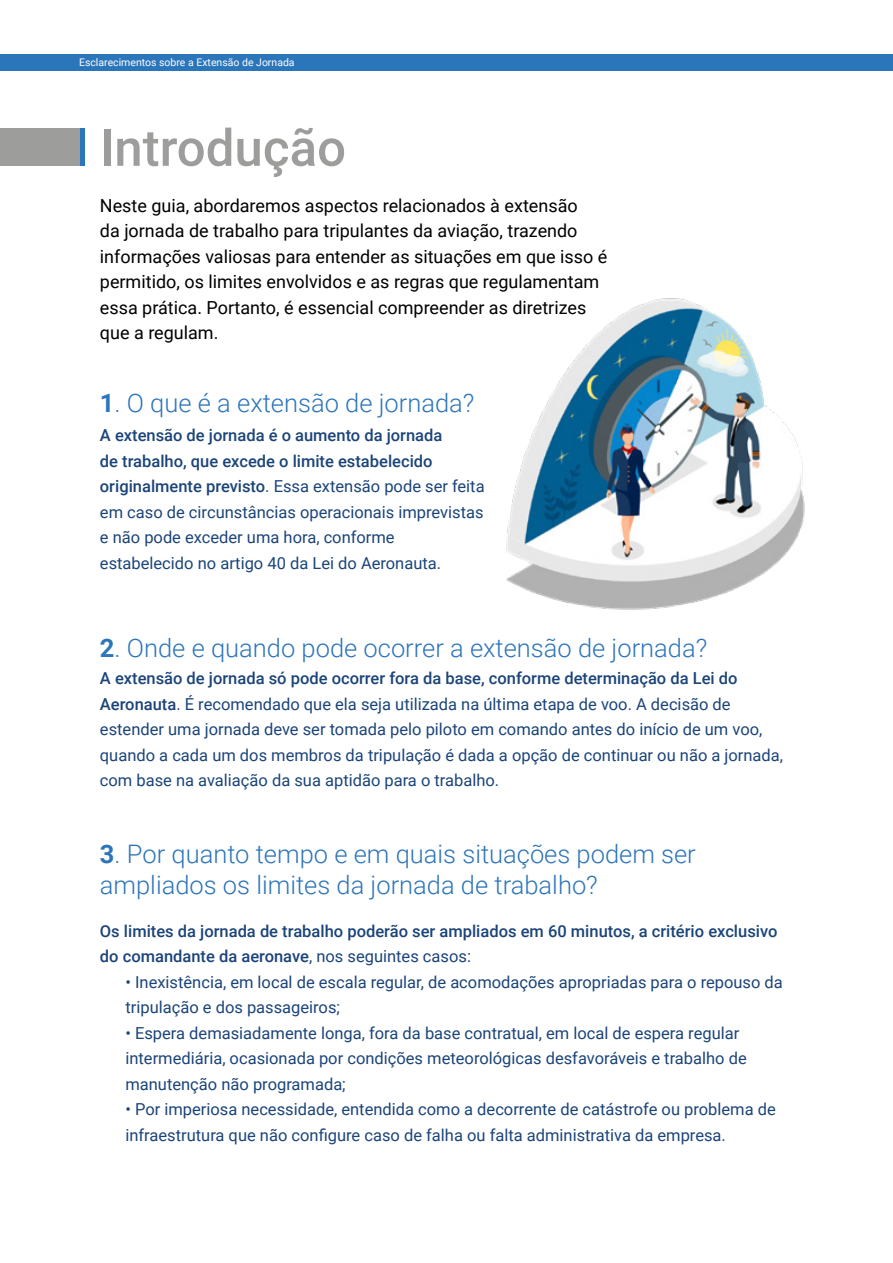
<style>
.page{position:relative;width:893px;height:1263px;background:#fff}
.page>*{position:absolute;margin:0;border:0;box-sizing:border-box;transform-origin:0 0}
.t1{font:500 51px "Roboto";color:#9d9d9c}
.t2{font:300 25.5px/30.6px "Roboto";color:#2c75bb}
.t3{font:18px/25.5px "Roboto";color:#000}
.t4{font:16.5px/25.5px "Roboto";color:#1b4479}
.t5{font:500 16.5px/25.5px "Roboto";color:#1b4479}
.t6{font:10.5px "Roboto";color:#fff}
.s1{font-weight:700}
.s2{font-weight:500}
.s3{font-weight:400}
</style>
<div class="page">
<div style="left:0;top:54px;width:893px;height:17px;background:#2b75bb"></div>
<div style="left:0;top:128px;width:80px;height:38px;background:#9d9d9c"></div>
<div style="left:80px;top:128px;width:5px;height:38px;background:#2c75bb"></div>
<img style="left:506px;top:298px;width:299px;height:312px">
<p class="t6" style="left:79px;top:55px;width:217px">Esclarecimentos sobre a Extensão de Jornada</p>
<h1 class="t1" style="left:100px;top:112px;width:248px">Introdução</h1>
<p class="t3" style="left:100px;top:192px;width:509px">Neste guia, abordaremos aspectos relacionados à extensão<br>da jornada de trabalho para tripulantes da aviação, trazendo informações valiosas para entender as situações em que isso é permitido, os limites envolvidos e as regras que regulamentam essa prática. Portanto, é essencial compreender as diretrizes que a regulam.</p>
<h2 class="t2" style="left:100px;top:387px;width:376px"><span class="s1">1</span>. O que é a extensão de jornada?</h2>
<p class="t4" style="left:100px;top:422px;width:386px"><span class="s2">A extensão de jornada é o aumento da jornada<br>de trabalho, que excede o limite estabelecido originalmente previsto</span>. Essa extensão pode ser feita em caso de circunstâncias operacionais imprevistas e não pode exceder uma hora, conforme estabelecido no artigo 40 da Lei do Aeronauta.</p>
<h2 class="t2" style="left:100px;top:632px;width:609px"><span class="s1">2</span>. Onde e quando pode ocorrer a extensão de jornada?</h2>
<p class="t4" style="left:100px;top:665px;width:685px"><span class="s2">A extensão de jornada só pode ocorrer fora da base, conforme determinação da Lei do Aeronauta</span>. É recomendado que ela seja utilizada na última etapa de voo. A decisão de estender uma jornada deve ser tomada pelo piloto em comando antes do início de um voo, quando a cada um dos membros da tripulação é dada a opção de continuar ou não a jornada, com base na avaliação da sua aptidão para o trabalho.</p>
<h2 class="t2" style="left:100px;top:838px;width:597px"><span class="s1">3</span>. Por quanto tempo e em quais situações podem ser ampliados os limites da jornada de trabalho?</h2>
<p class="t5" style="left:100px;top:917px;width:679px">Os limites da jornada de trabalho poderão ser ampliados em 60 minutos, a critério exclusivo do comandante da aeronave<span class="s3">, nos seguintes casos:</span></p>
<p class="t4" style="left:125px;top:968px;width:659px">• Inexistência, em local de escala regular, de acomodações apropriadas para o repouso da tripulação e dos passageiros;</p>
<p class="t4" style="left:125px;top:1019px;width:623px">• Espera demasiadamente longa, fora da base contratual, em local de espera regular intermediária, ocasionada por condições meteorológicas desfavoráveis e trabalho de manutenção não programada;</p>
<p class="t4" style="left:125px;top:1096px;width:652px">• Por imperiosa necessidade, entendida como a decorrente de catástrofe ou problema de infraestrutura que não configure caso de falha ou falta administrativa da empresa.</p>
</div>
